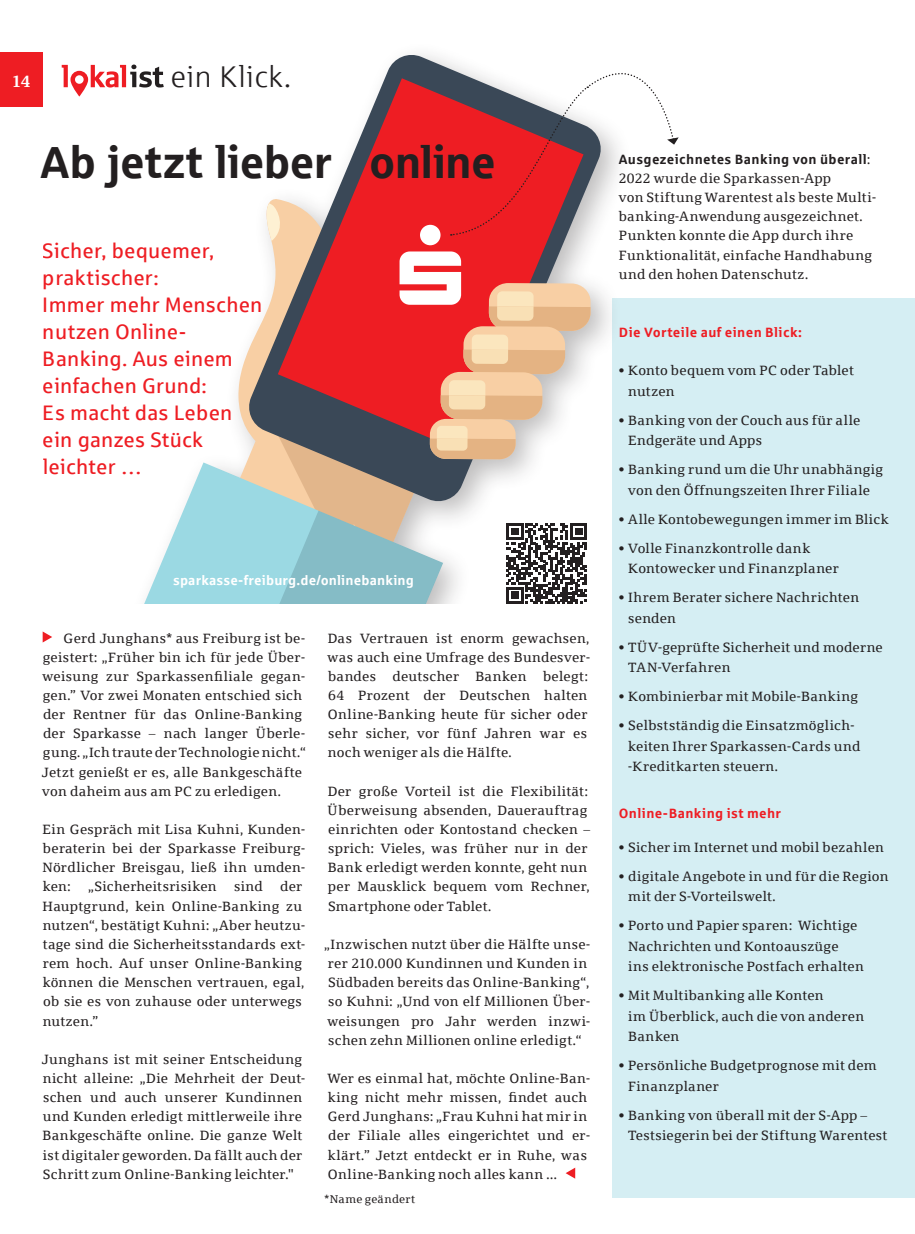
<style>
.page{position:relative;width:915px;height:1234px;background:#fff}
.page>*{position:absolute;margin:0;border:0;box-sizing:border-box;transform-origin:0 0}
._01_Headline{font:45px "Sparkasse Head";letter-spacing:.02em;color:#231f20}
.t1{font:30px "Sparkasse Lt";letter-spacing:.02em;color:#231f20}
.t2{font:21px/27px "Sparkasse Rg";letter-spacing:.01em;color:#ee1d23}
.t3{font:700 16.5px "Sparkasse Serif";color:#fff}
._02_Text_block{font:13.5px/19.2px "Sparkasse Serif";letter-spacing:.025em;color:#231f20}
._02_Text_flatter{font:13.5px/19.2px "Sparkasse Serif";letter-spacing:.025em;color:#231f20}
._02_Text_flatter-2{font:700 13.5px/19.2px "Sparkasse Rg";letter-spacing:.025em;color:#231f20}
._02_Text_flatter-3{font:700 13.5px "Sparkasse Rg";letter-spacing:.025em;color:#ee1d23}
._05_Bildunterschrift{font:700 13.5px "Sparkasse Rg";letter-spacing:.01em;color:#fff}
._02_Text_flatter-4{font:11.25px "Sparkasse Serif";letter-spacing:.02em;color:#231f20}
.s1{font-family:"Sparkasse Serif";font-weight:400}
</style>
<div class="page">
<div style="left:612px;top:298px;width:302px;height:899px;background:#d5eef3"></div>
<div style="left:0;top:52px;width:43px;height:54px;background:#ee1d23"></div>
<div style="left:60px;top:41px;width:572px;height:864px;background:#231f20;opacity:.3"></div>
<svg style="left:227px;top:196px;width:18px;height:266px"></svg>
<svg style="left:72px;top:462px;width:146px;height:142px"></svg>
<div style="left:218px;top:462px;width:47px;height:142px;background:#9bd9e3"></div>
<svg style="left:245px;top:51px;width:20px;height:453px"></svg>
<div style="left:0;top:604px;width:587px;height:392px;background:#fff"></div>
<svg style="left:43px;top:631px;width:9px;height:11px"></svg>
<svg style="left:565px;top:1167px;width:10px;height:11px"></svg>
<div style="left:496px;top:513px;width:100px;height:100px;background:#fff"></div>
<svg style="left:265px;top:44px;width:413px;height:560px"></svg>
<p class="t3" style="left:12px;top:71px;width:20px">14</p>
<p class="t1" style="left:170px;top:59px;width:122px">ein Klick.</p>
<p class="_01_Headline" style="left:40px;top:134px;width:456px">Ab jetzt lieber online</p>
<h3 class="t2" style="left:43px;top:236px;width:221px">Sicher, bequemer, praktischer:<br>Immer mehr Menschen nutzen Online-<br>Banking. Aus einem einfachen Grund:<br>Es macht das Leben ein ganzes Stück leichter …</h3>
<p class="_05_Bildunterschrift" style="left:173px;top:571px;width:242px">sparkasse-freiburg.de/onlinebanking</p>
<p class="_02_Text_block" style="left:42px;top:627px;width:265px;text-indent:22px">Gerd Junghans* aus Freiburg ist be&shy;geistert: „Früher bin ich für jede Über&shy;weisung zur Sparkassenfiliale gegan&shy;gen.” Vor zwei Monaten entschied sich der Rentner für das Online-Banking der Sparkasse – nach langer Überle&shy;gung. „Ich traute der Technologie nicht.“ Jetzt genießt er es, alle Bankgeschäfte von daheim aus am PC zu erledigen.</p>
<p class="_02_Text_block" style="left:43px;top:819px;width:264px;text-align:justify">Ein Gespräch mit Lisa Kuhni, Kunden&shy;beraterin bei der Sparkasse Freiburg-Nördlicher Breisgau, ließ ihn umden&shy;ken:</p>
<p class="_02_Text_block" style="left:43px;top:876px;width:264px;text-indent:237px">der<br>Hauptgrund, kein Online-Banking zu nutzen“, bestätigt Kuhni: „Aber heutzu&shy;tage sind die Sicherheitsstandards ext&shy;rem hoch. Auf unser Online-Banking können die Menschen vertrauen, egal, ob sie es von zuhause oder unterwegs nutzen.”</p>
<p class="_02_Text_block" style="left:42px;top:1048px;width:264px">Junghans ist mit seiner Entscheidung nicht alleine: „Die Mehrheit der Deut&shy;schen und auch unserer Kundinnen und Kunden erledigt mittlerweile ihre Bankgeschäfte online. Die ganze Welt ist digitaler geworden. Da fällt auch der Schritt zum Online-Banking leichter."</p>
<p class="_02_Text_block" style="left:88px;top:876px;width:130px">„Sicherheitsrisiken</p>
<p class="_02_Text_block" style="left:234px;top:876px;width:30px">sind</p>
<p class="_02_Text_block" style="left:327px;top:627px;width:264px">Das Vertrauen ist enorm gewachsen, was auch eine Umfrage des Bundesver&shy;bandes deutscher Banken belegt:<br>64 Prozent der Deutschen halten Online-Banking heute für sicher oder sehr sicher, vor fünf Jahren war es noch weniger als die Hälfte.</p>
<p class="_02_Text_block" style="left:327px;top:781px;width:264px">Der große Vorteil ist die Flexibilität:<br>Überweisung absenden, Dauerauftrag einrichten oder Kontostand checken – sprich: Vieles, was früher nur in der Bank erledigt werden konnte, geht nun per Mausklick bequem vom Rechner, Smartphone oder Tablet.</p>
<p class="_02_Text_block" style="left:324px;top:934px;width:267px">„Inzwischen nutzt über die Hälfte unse&shy;rer 210.000 Kundinnen und Kunden in Südbaden bereits das Online-Banking“, so Kuhni: „Und von elf Millionen Über&shy;weisungen pro Jahr werden inzwi&shy;schen zehn Millionen online erledigt.“</p>
<p class="_02_Text_block" style="left:327px;top:1068px;width:264px">Wer es einmal hat, möchte Online-Ban&shy;king nicht mehr missen, findet auch Gerd Junghans: „Frau Kuhni hat mir in der Filiale alles eingerichtet und er&shy;klärt.” Jetzt entdeckt er in Ruhe, was Online-Banking noch alles kann ...</p>
<p class="_02_Text_flatter-4" style="left:324px;top:1191px;width:92px">*Name geändert</p>
<p class="_02_Text_flatter-2" style="left:618px;top:149px;width:253px">Ausgezeichnetes Banking von überall<span class="s1">:<br>2022 wurde die Sparkassen-App</span></p>
<p class="_02_Text_flatter" style="left:618px;top:187px;width:258px">von Stiftung Warentest als beste Multi-</p>
<p class="_02_Text_flatter" style="left:618px;top:207px;width:255px">banking-Anwendung ausgezeichnet.<br>Punkten konnte die App durch ihre Funktionalität, einfache Handhabung und den hohen Datenschutz.</p>
<p class="_02_Text_flatter-3" style="left:618px;top:323px;width:184px">Die Vorteile auf einen Blick:</p>
<p class="_02_Text_block" style="left:628px;top:360px;width:227px;line-height:20.5px;text-indent:-9px">• Konto bequem vom PC oder Tablet nutzen</p>
<p class="_02_Text_block" style="left:628px;top:409px;width:233px;line-height:20.5px;text-indent:-9px">• Banking von der Couch aus für alle<br>Endgeräte und Apps</p>
<p class="_02_Text_block" style="left:618px;top:459px;width:265px;line-height:20.5px;text-align:center">• Banking rund um die Uhr unabhängig von den Öffnungszeiten Ihrer Filiale</p>
<p class="_02_Text_block" style="left:618px;top:509px;width:271px">• Alle Kontobewegungen immer im Blick</p>
<p class="_02_Text_block" style="left:628px;top:537px;width:212px;line-height:20.5px;text-indent:-9px">• Volle Finanzkontrolle dank<br>Kontowecker und Finanzplaner</p>
<p class="_02_Text_block" style="left:628px;top:586px;width:232px;line-height:20.5px;text-indent:-9px">• Ihrem Berater sichere Nachrichten senden</p>
<p class="_02_Text_block" style="left:628px;top:636px;width:256px;line-height:20.5px;text-indent:-9px">• TÜV-geprüfte Sicherheit und moderne<br>TAN-Verfahren</p>
<p class="_02_Text_block" style="left:618px;top:686px;width:240px">• Kombinierbar mit Mobile-Banking</p>
<p class="_02_Text_block" style="left:628px;top:714px;width:234px;line-height:20.5px;text-indent:-9px">• Selbstständig die Einsatzmöglich&shy;keiten Ihrer Sparkassen-Cards und -Kreditkarten steuern.</p>
<p class="_02_Text_flatter-3" style="left:618px;top:804px;width:163px">Online-Banking ist mehr</p>
<p class="_02_Text_block" style="left:618px;top:837px;width:266px">• Sicher im Internet und mobil bezahlen</p>
<p class="_02_Text_block" style="left:628px;top:865px;width:262px;line-height:20.5px;text-indent:-9px">• digitale Angebote in und für die Region mit der S-Vorteilswelt.</p>
<p class="_02_Text_block" style="left:628px;top:914px;width:237px;line-height:20.5px;text-indent:-9px">• Porto und Papier sparen: Wichtige<br>Nachrichten und Kontoauszüge<br>ins elektronische Postfach erhalten</p>
<p class="_02_Text_block" style="left:628px;top:984px;width:237px;line-height:20.5px;text-indent:-9px">• Mit Multibanking alle Konten<br>im Überblick, auch die von anderen<br>Banken</p>
<p class="_02_Text_block" style="left:628px;top:1054px;width:250px;line-height:20.5px;text-indent:-9px">• Persönliche Budgetprognose mit dem<br>Finanzplaner</p>
<p class="_02_Text_block" style="left:628px;top:1104px;width:260px;line-height:20.5px;text-indent:-9px">• Banking von überall mit der S-App –<br>Testsiegerin bei der Stiftung Warentest</p>
</div>
